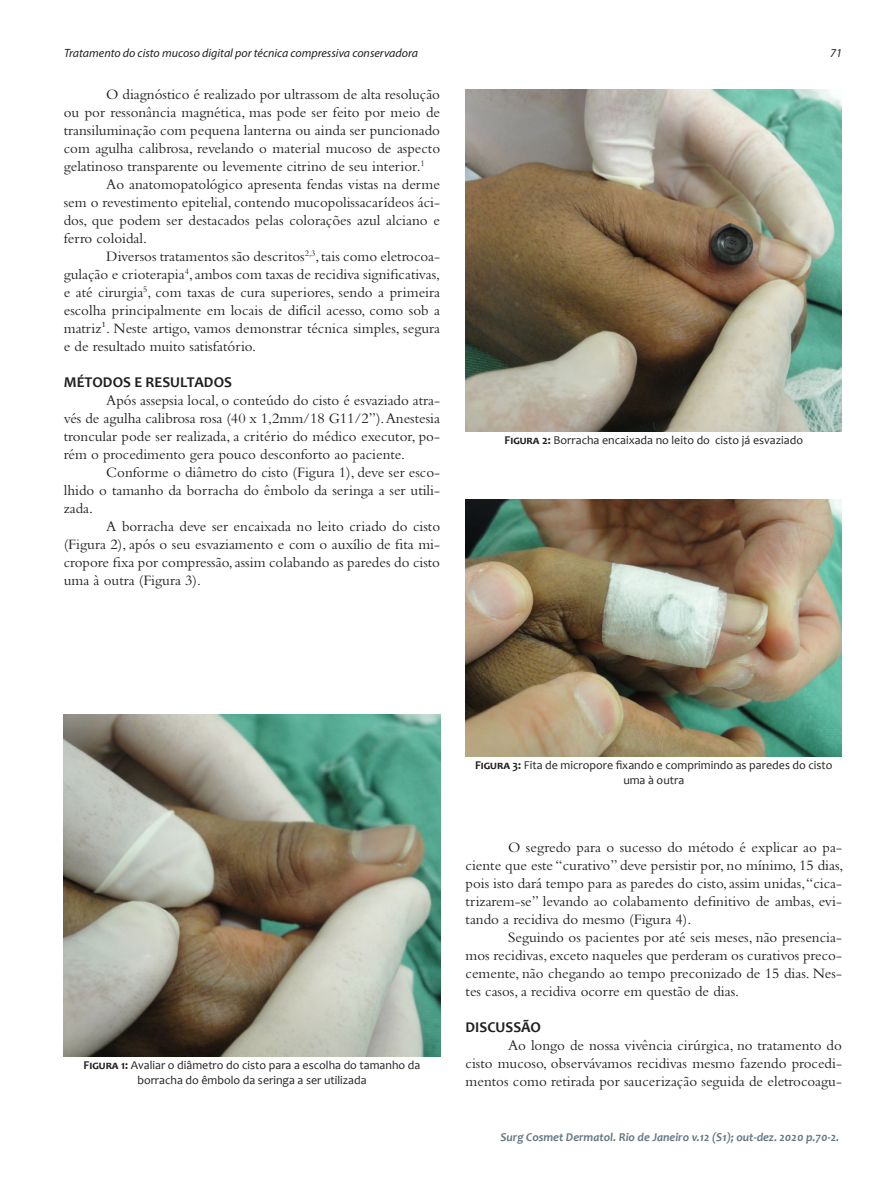
<style>
.page{position:relative;width:893px;height:1191px;background:#fff}
.page>*{position:absolute;margin:0;border:0;box-sizing:border-box;transform-origin:0 0}
.t1{font:15px/18px "Bembo Std";color:#231f20;text-align:justify}
.t2{font:700 15px "Candara";color:#231f20}
.t3{font:12px/15px "Candara";color:#231f20;text-align:center}
.t4{font:italic 12px "Myriad Pro";color:#231f20}
.t5{font:italic 700 12px "Candara";color:#647882}
.s1{font-weight:700}
</style>
<div class="page">
<img style="left:64px;top:714px;width:376px;height:342px">
<img style="left:466px;top:89px;width:376px;height:342px">
<img style="left:466px;top:500px;width:376px;height:256px">
<p class="t4" style="left:64px;top:46px;width:355px">Tratamento do cisto mucoso digital por técnica compressiva conservadora</p>
<p class="t4" style="left:830px;top:46px;width:13px">71</p>
<p class="t1" style="left:64px;top:85px;width:378px;text-indent:43px">O diagnóstico é realizado por ultrassom de alta resolução ou por ressonância magnética, mas pode ser feito por meio de transiluminação com pequena lanterna ou ainda ser puncionado com agulha calibrosa, revelando o material mucoso de aspecto gelatinoso transparente ou levemente citrino de seu interior.<sup>1</sup></p>
<p class="t1" style="left:64px;top:175px;width:378px;text-indent:43px">Ao anatomopatológico apresenta fendas vistas na derme sem o revestimento epitelial, contendo mucopolissacarídeos áci&shy;dos, que podem ser destacados pelas colorações azul alciano e ferro coloidal.</p>
<p class="t1" style="left:64px;top:247px;width:378px;text-indent:43px">Diversos tratamentos são descritos<sup>2,3</sup>, tais como eletrocoa&shy;gulação e crioterapia<sup>4</sup>, ambos com taxas de recidiva significativas, e até cirurgia<sup>5</sup>, com taxas de cura superiores, sendo a primeira escolha principalmente em locais de difícil acesso, como sob a matriz¹. Neste artigo, vamos demonstrar técnica simples, segura e de resultado muito satisfatório.</p>
<p class="t2" style="left:64px;top:372px;width:170px">MÉTODOS E RESULTADOS</p>
<p class="t1" style="left:64px;top:391px;width:378px;text-indent:43px">Após assepsia local, o conteúdo do cisto é esvaziado atra&shy;vés de agulha calibrosa rosa (40 x 1,2mm/18 G11/2”). Anestesia troncular pode ser realizada, a critério do médico executor, po&shy;rém o procedimento gera pouco desconforto ao paciente.</p>
<p class="t1" style="left:64px;top:463px;width:378px;text-indent:43px">Conforme o diâmetro do cisto (Figura 1), deve ser esco&shy;lhido o tamanho da borracha do êmbolo da seringa a ser utili&shy;zada.</p>
<p class="t1" style="left:64px;top:517px;width:378px;text-indent:43px">A borracha deve ser encaixada no leito criado do cisto (Figura 2), após o seu esvaziamento e com o auxílio de fita mi&shy;cropore fixa por compressão, assim colabando as paredes do cisto uma à outra (Figura 3).</p>
<p class="t3" style="left:505px;top:432px;width:300px"><span class="s1">Figura 2:</span> Borracha encaixada no leito do cisto já esvaziado</p>
<p class="t3" style="left:84px;top:1057px;width:338px"><span class="s1">Figura 1:</span> Avaliar o diâmetro do cisto para a escolha do tamanho da borracha do êmbolo da seringa a ser utilizada</p>
<p class="t3" style="left:475px;top:757px;width:359px"><span class="s1">Figura 3:</span> Fita de micropore fixando e comprimindo as paredes do cisto uma à outra</p>
<p class="t1" style="left:466px;top:837px;width:379px;text-indent:43px">O segredo para o sucesso do método é explicar ao pa&shy;ciente que este “curativo” deve persistir por, no mínimo, 15 dias, pois isto dará tempo para as paredes do cisto, assim unidas,“cica&shy;trizarem-se” levando ao colabamento definitivo de ambas, evi&shy;tando a recidiva do mesmo (Figura 4).</p>
<p class="t1" style="left:466px;top:927px;width:378px;text-indent:43px">Seguindo os pacientes por até seis meses, não presencia&shy;mos recidivas, exceto naqueles que perderam os curativos preco&shy;cemente, não chegando ao tempo preconizado de 15 dias. Nes&shy;tes casos, a recidiva ocorre em questão de dias.</p>
<p class="t2" style="left:466px;top:1017px;width:77px">DISCUSSÃO</p>
<p class="t1" style="left:466px;top:1035px;width:378px;text-indent:43px">Ao longo de nossa vivência cirúrgica, no tratamento do cisto mucoso, observávamos recidivas mesmo fazendo procedi&shy;mentos como retirada por saucerização seguida de eletrocoagu-</p>
<p class="t5" style="left:500px;top:1130px;width:340px">Surg Cosmet Dermatol. Rio de Janeiro v.12 (S1); out-dez. 2020 p.70-2.</p>
</div>
